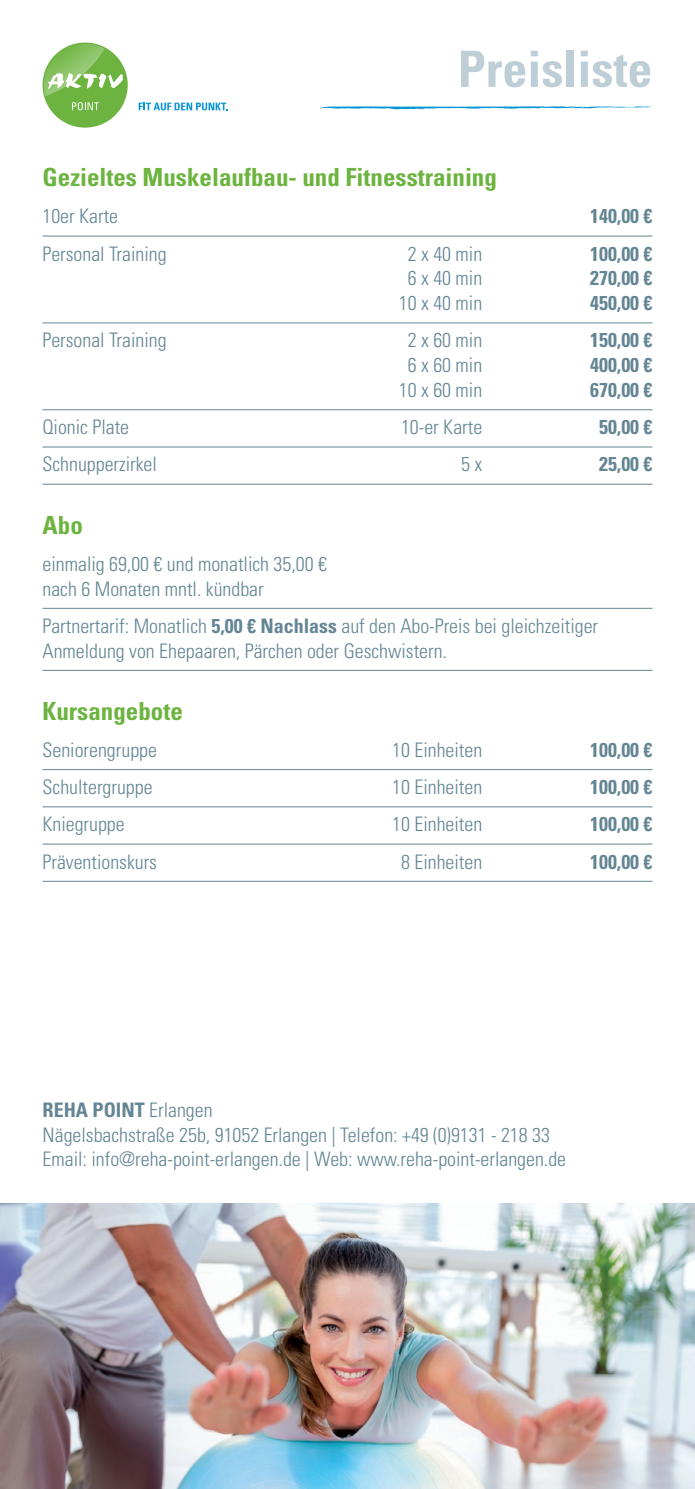
<style>
.page{position:relative;width:695px;height:1489px;background:#fff}
.page>*{position:absolute;margin:0;border:0;box-sizing:border-box;transform-origin:0 0}
.t1{font:700 condensed 50px "Univers LT Std";color:#beced7}
.t2{font:700 condensed 25px "Univers LT Std";color:#6cb43f}
.t3{font:300 condensed 20px/24.8px "Univers LT Std";color:#638594}
.t4{font:700 condensed 20px "Univers LT Std";color:#638594}
.s1{font-weight:700}
</style>
<div class="page">
<hr style="left:43px;top:236px;width:609px;height:1px;background:#638594">
<hr style="left:43px;top:322px;width:609px;height:1px;background:#638594">
<hr style="left:43px;top:409px;width:609px;height:1px;background:#638594">
<hr style="left:43px;top:446px;width:609px;height:1px;background:#638594">
<hr style="left:43px;top:484px;width:609px;height:1px;background:#638594">
<hr style="left:43px;top:608px;width:609px;height:1px;background:#638594">
<hr style="left:43px;top:670px;width:609px;height:1px;background:#638594">
<hr style="left:43px;top:769px;width:609px;height:1px;background:#638594">
<hr style="left:43px;top:806px;width:609px;height:1px;background:#638594">
<hr style="left:43px;top:843px;width:609px;height:1px;background:#638594">
<hr style="left:43px;top:880px;width:609px;height:1px;background:#638594">
<div style="left:43px;top:43px;width:85px;height:85px;background:#6cb43f;border-radius:50%"></div>
<svg style="left:139px;top:103px;width:88px;height:7px"></svg>
<svg style="left:72px;top:102px;width:27px;height:8px"></svg>
<svg style="left:44px;top:44px;width:79px;height:52px"></svg>
<svg style="left:319px;top:106px;width:333px;height:4px"></svg>
<img style="left:0;top:1203px;width:694px;height:285px">
<h1 class="t1" style="left:458px;top:38px;width:196px">Preisliste</h1>
<p class="t2" style="left:43px;top:162px;width:456px">Gezieltes Muskelaufbau- und Fitnesstraining</p>
<p class="t3" style="left:43px;top:204px;width:77px">10er Karte</p>
<p class="t4" style="left:590px;top:204px;width:64px">140,00 €</p>
<p class="t3" style="left:42px;top:241px;width:125px">Personal Training</p>
<p class="t3" style="left:407px;top:241px;width:76px">2 x 40 min</p>
<p class="t4" style="left:590px;top:241px;width:64px">100,00 €</p>
<p class="t3" style="left:407px;top:266px;width:76px">6 x 40 min</p>
<p class="t4" style="left:590px;top:266px;width:64px">270,00 €</p>
<p class="t3" style="left:399px;top:291px;width:85px">10 x 40 min</p>
<p class="t4" style="left:590px;top:291px;width:64px">450,00 €</p>
<p class="t3" style="left:42px;top:328px;width:125px">Personal Training</p>
<p class="t3" style="left:407px;top:328px;width:76px">2 x 60 min</p>
<p class="t4" style="left:590px;top:328px;width:64px">150,00 €</p>
<p class="t3" style="left:407px;top:353px;width:76px">6 x 60 min</p>
<p class="t4" style="left:590px;top:353px;width:64px">400,00 €</p>
<p class="t3" style="left:399px;top:377px;width:85px">10 x 60 min</p>
<p class="t4" style="left:590px;top:377px;width:64px">670,00 €</p>
<p class="t3" style="left:42px;top:415px;width:88px">Qionic Plate</p>
<p class="t3" style="left:401px;top:415px;width:83px">10-er Karte</p>
<p class="t4" style="left:599px;top:415px;width:55px">50,00 €</p>
<p class="t3" style="left:42px;top:452px;width:116px">Schnupperzirkel</p>
<p class="t3" style="left:461px;top:452px;width:23px">5 x</p>
<p class="t4" style="left:599px;top:452px;width:55px">25,00 €</p>
<p class="t2" style="left:43px;top:509px;width:42px">Abo</p>
<p class="t3" style="left:43px;top:551px;width:286px">einmalig 69,00 € und monatlich 35,00 € nach 6 Monaten mntl. kündbar</p>
<p class="t3" style="left:43px;top:613px;width:557px">Partnertarif: Monatlich <span class="s1">5,00 € Nachlass</span> auf den Abo-Preis bei gleichzeitiger<br>Anmeldung von Ehepaaren, Pärchen oder Geschwistern.</p>
<p class="t2" style="left:43px;top:695px;width:142px">Kursangebote</p>
<p class="t3" style="left:43px;top:737px;width:116px">Seniorengruppe</p>
<p class="t3" style="left:392px;top:737px;width:91px">10 Einheiten</p>
<p class="t4" style="left:590px;top:737px;width:64px">100,00 €</p>
<p class="t3" style="left:43px;top:774px;width:111px">Schultergruppe</p>
<p class="t3" style="left:392px;top:774px;width:91px">10 Einheiten</p>
<p class="t4" style="left:590px;top:774px;width:64px">100,00 €</p>
<p class="t3" style="left:43px;top:811px;width:84px">Kniegruppe</p>
<p class="t3" style="left:392px;top:811px;width:91px">10 Einheiten</p>
<p class="t4" style="left:590px;top:812px;width:64px">100,00 €</p>
<p class="t3" style="left:43px;top:849px;width:116px">Präventionskurs</p>
<p class="t3" style="left:401px;top:849px;width:83px">8 Einheiten</p>
<p class="t4" style="left:590px;top:849px;width:64px">100,00 €</p>
<p class="t3" style="left:43px;top:1097px;width:525px"><span class="s1">REHA POINT</span> Erlangen<br>Nägelsbachstraße 25b, 91052 Erlangen | Telefon: +49 (0)9131 - 218 33<br>Email: info@reha-point-erlangen.de | Web: www.reha-point-erlangen.de</p>
</div>
